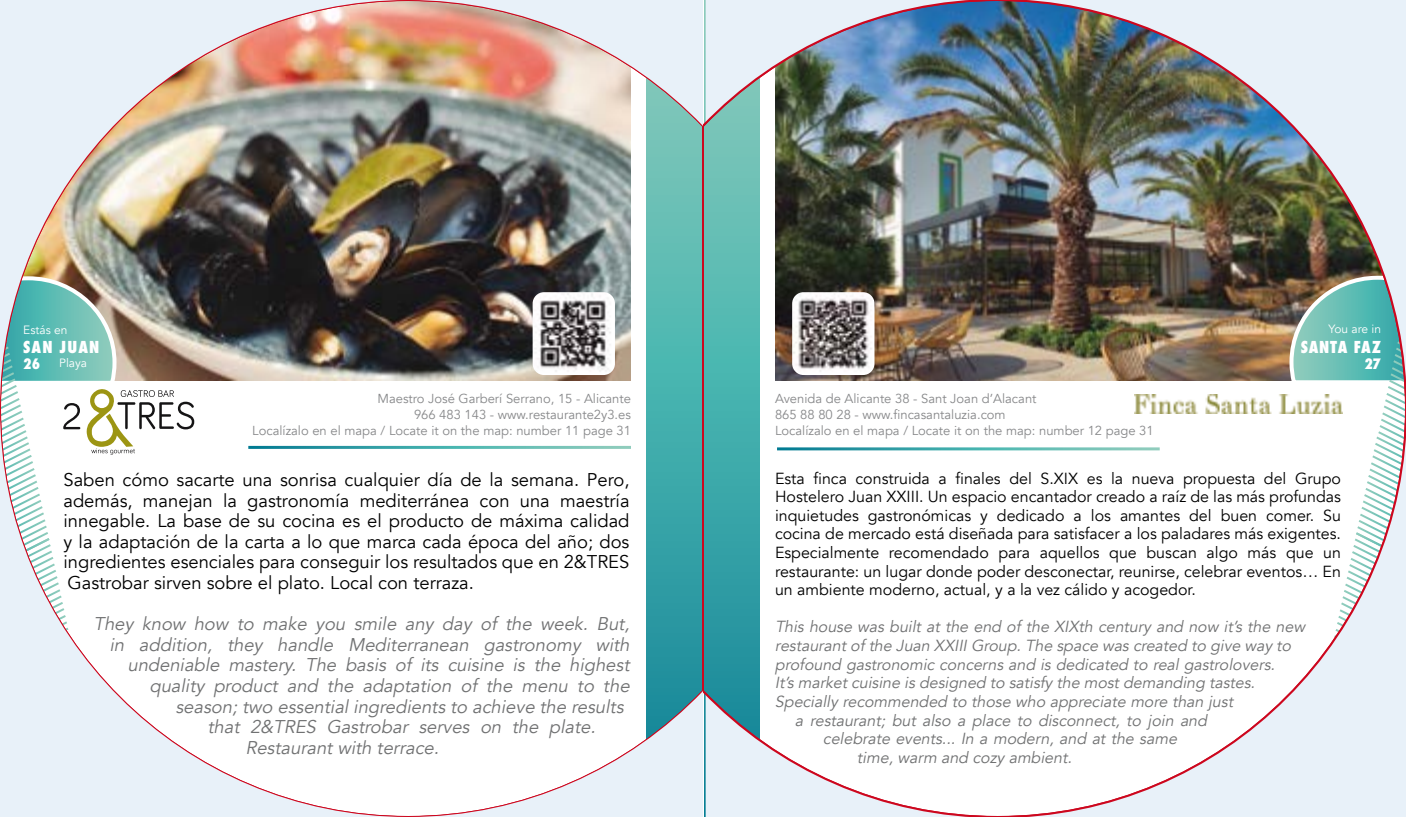
<style>
.page{position:relative;width:1406px;height:817px;background:#fff}
.page>*{position:absolute;margin:0;border:0;box-sizing:border-box;transform-origin:0 0}
.t1{font:18.4px/20.6px "Avenir";color:#000;text-align:justify}
.t2{font:italic 18.4px "Avenir";color:#707172}
.t3{font:16px/18.6px "Avenir";color:#000;text-align:justify}
.t4{font:italic 16px "Avenir";color:#707172}
.t5{font:800 condensed 16px "Futura";letter-spacing:.05em;color:#fff}
.t6{font:800 condensed 14px "Futura";color:#fff}
.t7{font:13px/16px "Avenir";color:#87888a;text-align:right}
.t8{font:12px "Avenir";color:#fff}
</style>
<div class="page">
<img style="left:703px;top:0;width:703px;height:816px">
<img style="left:0;top:0;width:703px;height:816px">
<p class="t8" style="left:23px;top:323px;width:46px">Estás en</p>
<p class="t8" style="left:1329px;top:321px;width:54px">You are in</p>
<p class="t5" style="left:23px;top:336px;width:78px">SAN JUAN</p>
<p class="t6" style="left:23px;top:354px;width:18px">26</p>
<p class="t8" style="left:59px;top:355px;width:30px">Playa</p>
<p class="t5" style="left:1301px;top:336px;width:82px">SANTA FAZ</p>
<p class="t6" style="left:1364px;top:354px;width:18px">27</p>
<p class="t7" style="left:252px;top:390px;width:380px">Maestro José Garberí Serrano, 15 - Alicante<br>966 483 143 - www.restaurante2y3.es<br>Localízalo en el mapa / Locate it on the map: number 11 page 31</p>
<p class="t1" style="left:63px;top:469px;width:568px">Saben cómo sacarte una sonrisa cualquier día de la semana. Pero, además, manejan la gastronomía mediterránea con una maestría innegable. La base de su cocina es el producto de máxima calidad y la adaptación de la carta a lo que marca cada época del año; dos ingredientes esenciales para conseguir los resultados que en 2&amp;TRES Gastrobar sirven sobre el plato. Local con terraza.</p>
<p class="t2" style="left:93px;top:612px;width:541px">They know how to make you smile any day of the week. But,</p>
<p class="t2" style="left:109px;top:633px;width:525px">in addition, they handle Mediterranean gastronomy with</p>
<p class="t2" style="left:127px;top:654px;width:507px">undeniable mastery. The basis of its cuisine is the highest</p>
<p class="t2" style="left:149px;top:674px;width:486px">quality product and the adaptation of the menu to the</p>
<p class="t2" style="left:175px;top:695px;width:454px">season;two essentialingredients to achieve the results</p>
<p class="t2" style="left:207px;top:715px;width:394px">that 2&amp;TRES Gastrobar serves on the plate.</p>
<p class="t2" style="left:246px;top:736px;width:199px">Restaurant with terrace.</p>
<p class="t7" style="left:775px;top:390px;width:380px;text-align:left">Avenida de Alicante 38 - Sant Joan d’Alacant<br>865 88 80 28 - www.fincasantaluzia.com<br>Localízalo en el mapa / Locate it on the map: number 12 page 31</p>
<p class="t3" style="left:775px;top:469px;width:568px">Esta finca construida a finales del S.XIX es la nueva propuesta del Grupo Hostelero Juan XXIII. Un espacio encantador creado a raíz de las más profundas inquietudes gastronómicas y dedicado a los amantes del buen comer. Su cocina de mercado está diseñada para satisfacer a los paladares más exigentes.<br>Especialmente recomendado para aquellos que buscan algo más que un restaurante: un lugar donde poder desconectar, reunirse, celebrar eventos… En un ambiente moderno, actual, y a la vez cálido y acogedor.</p>
<p class="t4" style="left:775px;top:617px;width:535px">This house was built at the end of the XIXth century and now it’s the new</p>
<p class="t4" style="left:775px;top:636px;width:521px">restaurantof the Juan XXIIIGroup.The space was created to give way to</p>
<p class="t4" style="left:775px;top:654px;width:505px">profound gastronomic concerns and is dedicated to real gastrolovers.</p>
<p class="t4" style="left:775px;top:673px;width:485px">It’s marketcuisine is designed to satisfy the mostdemanding tastes.</p>
<p class="t4" style="left:775px;top:691px;width:463px">Specially recommended to those who appreciate more than just</p>
<p class="t4" style="left:795px;top:710px;width:417px">a restaurant; but also a place to disconnect, to join and</p>
<p class="t4" style="left:823px;top:729px;width:359px">celebrate events... In a modern, and at the same</p>
<p class="t4" style="left:857px;top:747px;width:220px">time, warm and cozy ambient.</p>
</div>
